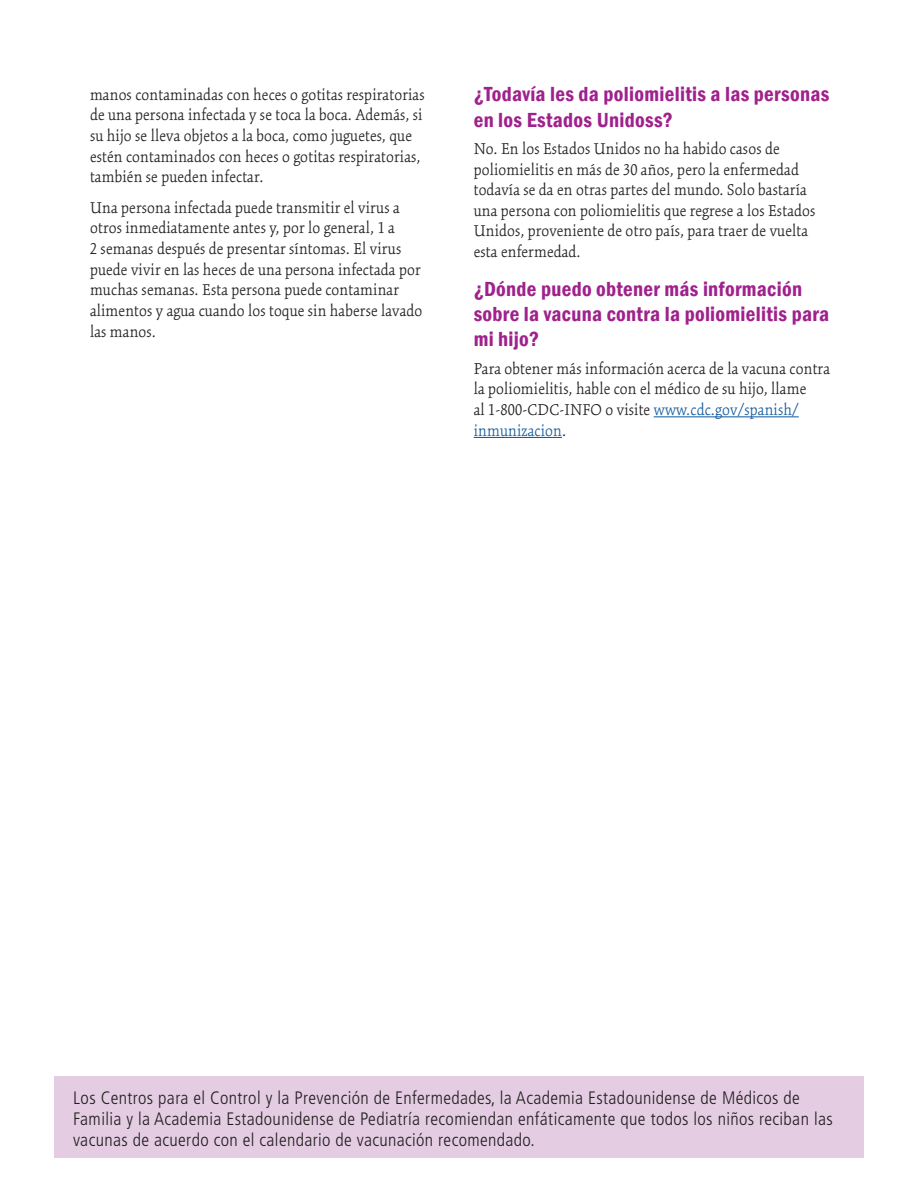
<style>
.page{position:relative;width:918px;height:1188px;background:#fff}
.page>*{position:absolute;margin:0;border:0;box-sizing:border-box;transform-origin:0 0}
.t1{font:600 condensed 21px/25.2px "Franklin Gothic";letter-spacing:.015em;color:#a0218c}
.t2{font:300 condensed 18px/21px "Frutiger LT Std";letter-spacing:.02em;color:#231f20}
.Body{font:300 17.25px/20.7px "Kinesis Std";letter-spacing:.01em;color:#231f20}
.s1{color:#175d9e}
</style>
<div class="page">
<hr style="left:654px;top:416px;width:145px;height:1px;background:#175d9e">
<hr style="left:474px;top:437px;width:88px;height:1px;background:#175d9e">
<div style="left:54px;top:1077px;width:810px;height:81px;background:#e4cde3"></div>
<p class="Body" style="left:90px;top:84px;width:336px">manos contaminadas con heces o gotitas respiratorias de una persona infectada y se toca la boca. Además, si su hijo se lleva objetos a la boca, como juguetes, que estén contaminados con heces o gotitas respiratorias, también se pueden infectar.</p>
<p class="Body" style="left:90px;top:197px;width:334px">Una persona infectada puede transmitir el virus a otros inmediatamente antes y, por lo general, 1 a<br>2 semanas después de presentar síntomas. El virus puede vivir en las heces de una persona infectada por muchas semanas. Esta persona puede contaminar alimentos y agua cuando los toque sin haberse lavado las manos.</p>
<h2 class="t1" style="left:474px;top:81px;width:357px">¿Todavía les da poliomielitis a las personas en los Estados Unidoss?</h2>
<p class="Body" style="left:474px;top:138px;width:343px">No. En los Estados Unidos no ha habido casos de poliomielitis en más de 30 años, pero la enfermedad todavía se da en otras partes del mundo. Solo bastaría una persona con poliomielitis que regrese a los Estados Unidos, proveniente de otro país, para traer de vuelta esta enfermedad.</p>
<h2 class="t1" style="left:474px;top:276px;width:357px">¿Dónde puedo obtener más información sobre la vacuna contra la poliomielitis para mi hijo?</h2>
<p class="Body" style="left:474px;top:358px;width:358px">Para obtener más información acerca de la vacuna contra la poliomielitis, hable con el médico de su hijo, llame<br>al 1-800-CDC-INFO o visite <span class="s1">www.cdc.gov/spanish/ inmunizacion</span>.</p>
<p class="t2" style="left:73px;top:1087px;width:761px">Los Centros para el Control y la Prevención de Enfermedades, la Academia Estadounidense de Médicos de<br>Familia y la Academia Estadounidense de Pediatría recomiendan enfáticamente que todos los niños reciban las vacunas de acuerdo con el calendario de vacunación recomendado.</p>
</div>
